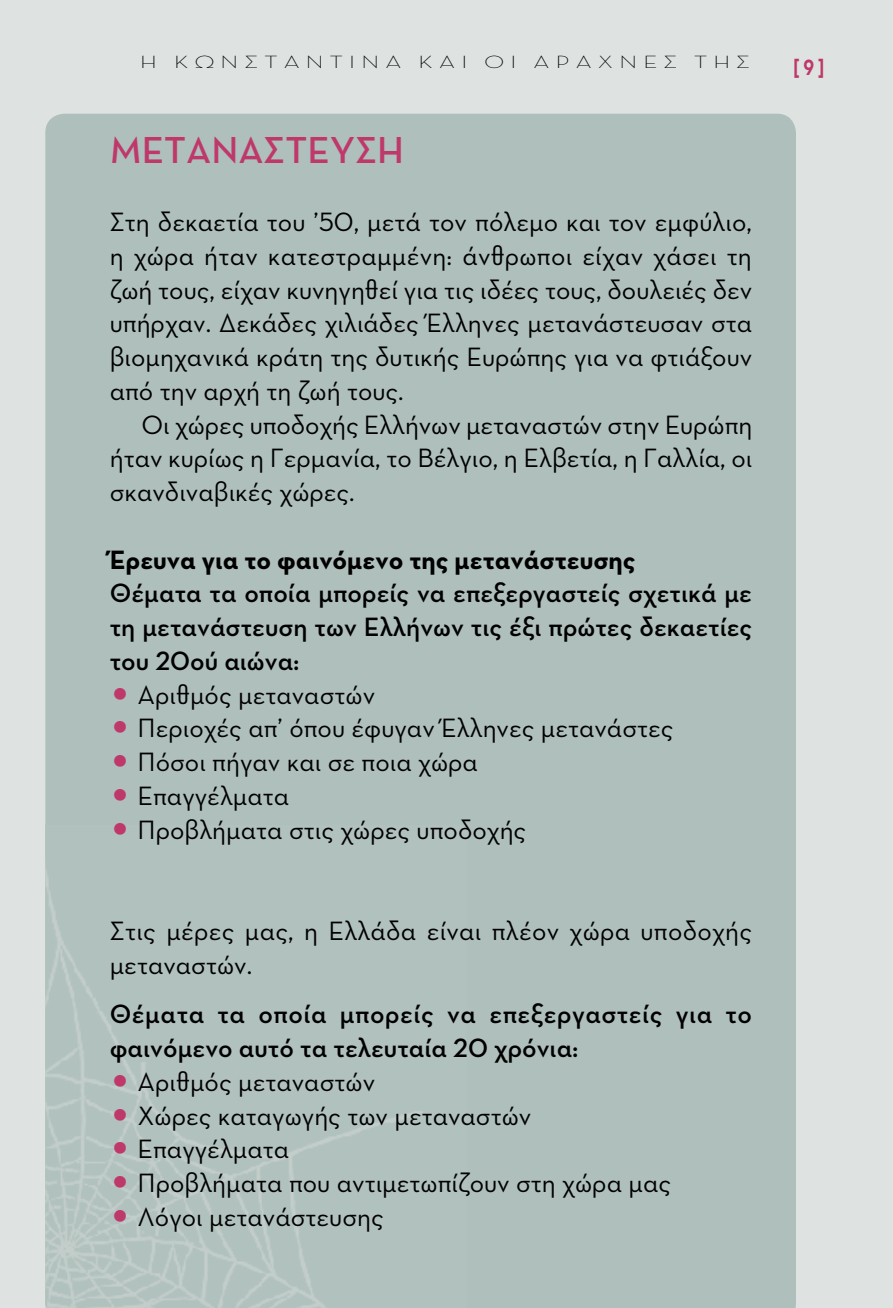
<style>
.page{position:relative;width:893px;height:1308px;background:#fff}
.page>*{position:absolute;margin:0;border:0;box-sizing:border-box;transform-origin:0 0}
.t1{font:38.25px "Neutraface Text Demi Alt";color:#be396a}
.t2{font:27px/33.8px "Neutraface Text Book Alt";color:#000;text-align:justify}
.t3{font:27px/33.8px "Neutraface Text Demi Alt";color:#000;text-align:justify}
.t4{font:27px/33.8px "Neutraface Text Demi Alt";letter-spacing:.02em;color:#000}
.t5{font:700 27px "Neutraface Text";color:#000}
.t6{font:700 22.5px "Neutraface Text";color:#be396a;scale:.8 1}
.t7{font:300 18px "Neutraface Display";letter-spacing:.25em;color:#000;scale:1.39 1}
.s1{font-family:"UB Helvetica";color:#be396a}
</style>
<div class="page">
<div style="left:0;top:0;width:893px;height:1307px;background:#dee3e1"></div>
<div style="left:45px;top:114px;width:751px;height:1193px;background:#afc0bc"></div>
<img style="left:45px;top:824px;width:422px;height:483px">
<p class="t7" style="left:140px;top:51px;width:440px">Η ΚΩΝΣΤΑΝΤΙΝΑ ΚΑΙ ΟΙ ΑΡΑΧΝΕΣ ΤΗΣ</p>
<p class="t6" style="left:793px;top:48px;width:40px">[ 9 ]</p>
<h1 class="t1" style="left:110px;top:120px;width:296px">ΜΕΤΑΝAΣΤΕΥΣΗ</h1>
<p class="t2" style="left:110px;top:203px;width:644px">Στη δεκαετία του ’50, μετά τον πόλεμο και τον εμφύλιο, η χώρα ήταν κατεστραμμένη: άνθρωποι είχαν χάσει τη ζωή τους, είχαν κυνηγηθεί για τις ιδέες τους, δουλειές δεν υπήρχαν. Δεκάδες χιλιάδες Έλληνες μετανάστευσαν στα βιομηχανικά κράτη της δυτικής Ευρώπης για να φτιάξουν από την αρχή τη ζωή τους.</p>
<p class="t2" style="left:110px;top:405px;width:644px;text-indent:32px">Οι χώρες υποδοχής Ελλήνων μεταναστών στην Ευρώπη ήταν κυρίως η Γερμανία, το Βέλγιο, η Ελβετία, η Γαλλία, οι σκανδιναβικές χώρες.</p>
<p class="t5" style="left:110px;top:537px;width:528px">Έρευνα για το φαινόμενο της μετανάστευσης</p>
<p class="t3" style="left:110px;top:574px;width:644px">Θέματα τα οποία μπορείς να επεξεργαστείς σχετικά με τη μετανάστευση των Ελλήνων τις έξι πρώτες δεκαετίες του 20ού αιώνα:</p>
<p class="t2" style="left:110px;top:675px;width:267px"><span class="s1">•</span> Αριθμός μεταναστών</p>
<p class="t2" style="left:110px;top:709px;width:565px"><span class="s1">•</span> Περιοχές απ’ όπου έφυγαν Έλληνες μετανάστες</p>
<p class="t2" style="left:110px;top:743px;width:370px"><span class="s1">•</span> Πόσοι πήγαν και σε ποια χώρα</p>
<p class="t2" style="left:110px;top:777px;width:181px"><span class="s1">•</span> Επαγγέλματα</p>
<p class="t2" style="left:110px;top:810px;width:418px"><span class="s1">•</span> Προβλήματα στις χώρες υποδοχής</p>
<p class="t2" style="left:110px;top:912px;width:644px">Στις μέρες μας, η Ελλάδα είναι πλέον χώρα υποδοχής μεταναστών.</p>
<p class="t4" style="left:110px;top:995px;width:644px">Θέματα τα οποία μπορείς να επεξεργαστείς για το φαινόμενο αυτό τα τελευταία 20 χρόνια:</p>
<p class="t2" style="left:110px;top:1062px;width:267px"><span class="s1">•</span> Αριθμός μεταναστών</p>
<p class="t2" style="left:110px;top:1096px;width:423px"><span class="s1">•</span> Χώρες καταγωγής των μεταναστών</p>
<p class="t2" style="left:110px;top:1130px;width:181px"><span class="s1">•</span> Επαγγέλματα</p>
<p class="t2" style="left:110px;top:1164px;width:563px"><span class="s1">•</span> Προβλήματα που αντιμετωπίζουν στη χώρα μας</p>
<p class="t2" style="left:110px;top:1197px;width:276px"><span class="s1">•</span> Λόγοι μετανάστευσης</p>
</div>
